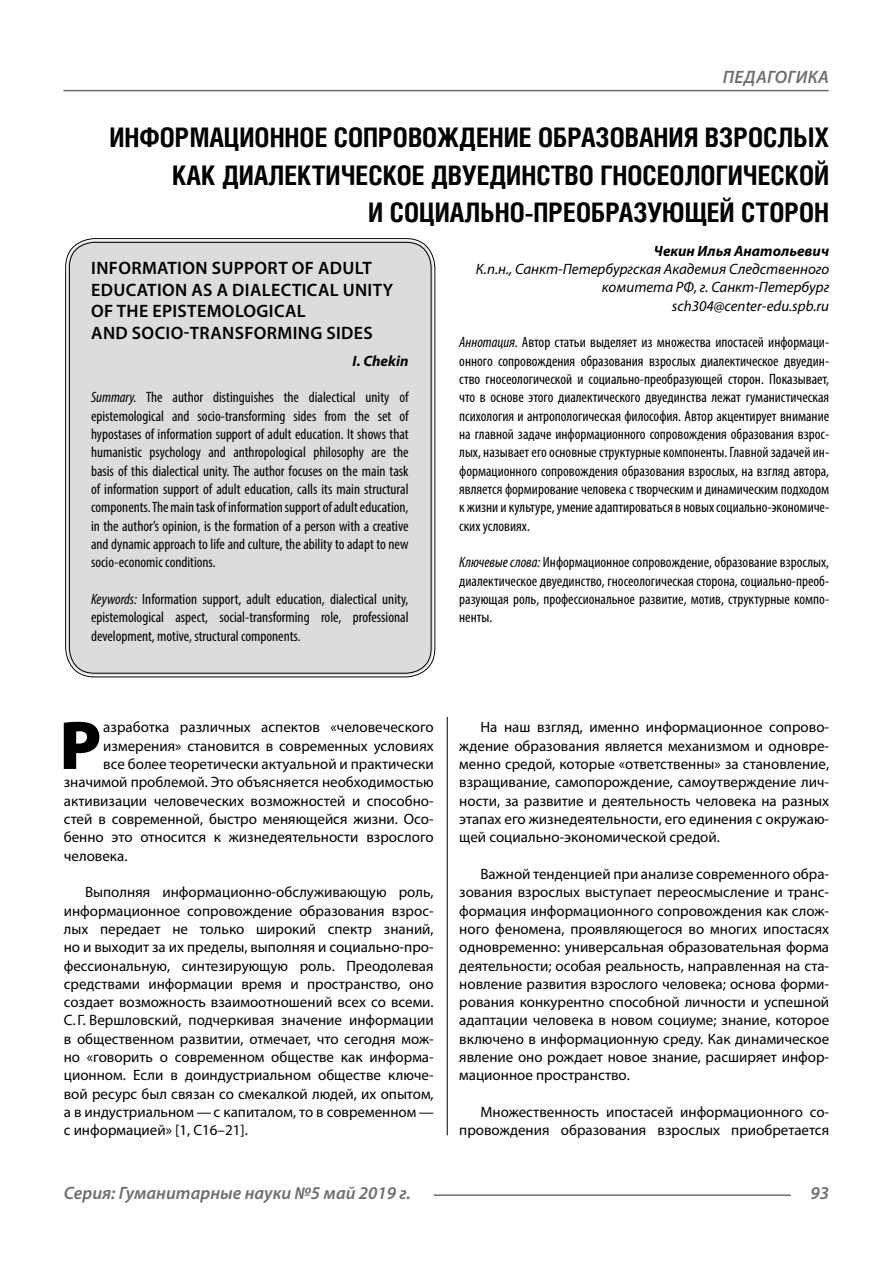
<style>
.page{position:relative;width:893px;height:1263px;background:#fff}
.page>*{position:absolute;margin:0;border:0;box-sizing:border-box;transform-origin:0 0}
.Bukvica{font:900 69.3px "Myriad Pro";color:#000}
.Header{font:700 27px/37.5px "Helios Cond";color:#000;text-align:right}
.Header-eng{font:600 18px/21.6px "Myriad Pro";letter-spacing:.02em;color:#000}
.t1{font:italic 600 18px "Myriad Pro";color:#6e6e6e}
.Normal{font:15px/18.3px "Myriad Pro";color:#000;text-align:justify}
.Annotation-rus{font:condensed 15px/18.3px "Myriad Pro";color:#000;text-align:justify}
.Annotation-eng{font:condensed 15px/18.3px "Myriad Pro";color:#000;text-align:justify}
.Bukvica-2{font:15px "Myriad Pro";color:#000}
.Author-doc{font:italic 15px/18.3px "Myriad Pro";color:#000;text-align:right}
.Author-email{font:italic 15px "Myriad Pro";color:#000}
.Author{font:italic 700 15px "Myriad Pro";color:#000}
.Author-eng{font:italic 700 15px "Myriad Pro";color:#000}
.s1{font-style:italic}
</style>
<div class="page">
<hr style="left:447px;top:128px;width:1px;height:1007px;background:#000">
<div style="left:43px;top:0;width:786px;height:717px;background:#fff"></div>
<div style="left:68px;top:240px;width:365px;height:435px;background:#dcdcdc;border-radius:27px"></div>
<hr style="left:63px;top:90px;width:766px;height:1px;background:#6e6e6e">
<hr style="left:434px;top:1194px;width:357px;height:2px;background:#6e6e6e">
<p class="t1" style="left:723px;top:66px;width:24px">Педагогика</p>
<p class="Header" style="left:109px;top:118px;width:721px">ИНФОРМАЦИОННОЕ СОПРОВОЖДЕНИЕ ОБРАЗОВАНИЯ ВЗРОСЛЫХ<br>КАК ДИАЛЕКТИЧЕСКОЕ ДВУЕДИНСТВО ГНОСЕОЛОГИЧЕСКОЙ<br>И СОЦИАЛЬНО-ПРЕОБРАЗУЮЩЕЙ СТОРОН</p>
<p class="Author" style="left:654px;top:241px;width:177px">Чекин Илья Анатольевич</p>
<p class="Author-doc" style="left:476px;top:260px;width:355px">К.п.н., Санкт-Петербургская Академия Следственного комитета РФ, г. Санкт-Петербург</p>
<p class="Author-email" style="left:672px;top:296px;width:159px">sch304@center-edu.spb.ru</p>
<p class="Annotation-rus" style="left:459px;top:333px;width:371px"><span class="s1">Аннотация.</span> Автор статьи выделяет из множества ипостасей информаци&shy;онного сопровождения образования взрослых диалектическое двуедин&shy;ство гносеологической и социально-преобразующей сторон. Показывает, что в основе этого диалектического двуединства лежат гуманистическая психология и антропологическая философия. Автор акцентирует внимание на главной задаче информационного сопровождения образования взрос&shy;лых, называет его основные структурные компоненты. Главной задачей ин&shy;формационного сопровождения образования взрослых, на взгляд автора, является формирование человека с творческим и динамическим подходом к жизни и культуре, умение адаптироваться в новых социально-экономиче&shy;ских условиях.</p>
<p class="Annotation-rus" style="left:459px;top:553px;width:371px"><span class="s1">Ключевые слова:</span> Информационное сопровождение, образование взрослых, диалектическое двуединство, гносеологическая сторона, социально-преоб&shy;разующая роль, профессиональное развитие, мотив, структурные компо&shy;ненты.</p>
<p class="Header-eng" style="left:91px;top:257px;width:303px">INFORMATION SUPPORT OF ADULT<br>EDUCATION AS A DIALECTICAL UNITY<br>OF THE EPISTEMOLOGICAL<br>AND SOCIO-TRANSFORMING SIDES</p>
<p class="Author-eng" style="left:353px;top:351px;width:57px">I. Chekin</p>
<p class="Annotation-eng" style="left:91px;top:388px;width:319px"><span class="s1">Summary.</span> The author distinguishes the dialectical unity of epistemological and socio-transforming sides from the set of hypostases of information support of adult education. It shows that humanistic psychology and anthropological philosophy are the basis of this dialectical unity. The author focuses on the main task of information support of adult education, calls its main structural components. The main task of information support of adult education, in the author’s opinion, is the formation of a person with a creative and dynamic approach to life and culture, the ability to adapt to new socio-economic conditions.</p>
<p class="Annotation-eng" style="left:91px;top:590px;width:319px"><span class="s1">Keywords:</span> Information support, adult education, dialectical unity, epistemological aspect, social-transforming role, professional development, motive, structural components.</p>
<p class="Bukvica" style="left:59px;top:699px;width:43px">Р</p>
<p class="Bukvica-2" style="left:103px;top:718px;width:332px">азработка различных аспектов «человеческого</p>
<p class="Bukvica-2" style="left:103px;top:736px;width:332px">измерения» становится в современных условиях</p>
<p class="Bukvica-2" style="left:103px;top:755px;width:332px">все более теоретически актуальной и практически</p>
<p class="Bukvica-2" style="left:64px;top:773px;width:371px">значимой проблемой. Это объясняется необходимостью</p>
<p class="Bukvica-2" style="left:64px;top:791px;width:371px">активизации человеческих возможностей и способно-</p>
<p class="Bukvica-2" style="left:64px;top:810px;width:371px">стей в современной, быстро меняющейся жизни. Осо-</p>
<p class="Bukvica-2" style="left:64px;top:828px;width:371px">бенно это относится к жизнедеятельности взрослого</p>
<p class="Bukvica-2" style="left:64px;top:846px;width:65px">человека.</p>
<p class="Normal" style="left:64px;top:883px;width:371px;text-indent:21px">Выполняя информационно-обслуживающую роль, информационное сопровождение образования взрос&shy;лых передает не только широкий спектр знаний, но и выходит за их пределы, выполняя и социально-про&shy;фессиональную, синтезирующую роль. Преодолевая средствами информации время и пространство, оно создает возможность взаимоотношений всех со всеми.<br>С. Г. Вершловский, подчеркивая значение информации в общественном развитии, отмечает, что сегодня мож&shy;но «говорить о современном обществе как информа&shy;ционном. Если в доиндустриальном обществе ключе&shy;вой ресурс был связан со смекалкой людей, их опытом, а в индустриальном—с капиталом, то в современном— с информацией» [1, C16–21].</p>
<p class="Normal" style="left:459px;top:718px;width:371px;text-indent:21px">На наш взгляд, именно информационное сопрово&shy;ждение образования является механизмом и одновре&shy;менно средой, которые «ответственны» за становление, взращивание, самопорождение, самоутверждение лич&shy;ности, за развитие и деятельность человека на разных этапах его жизнедеятельности, его единения с окружаю&shy;щей социально-экономической средой.</p>
<p class="Normal" style="left:459px;top:864px;width:371px;text-indent:21px">Важной тенденцией при анализе современного обра&shy;зования взрослых выступает переосмысление и транс&shy;формация информационного сопровождения как слож&shy;ного феномена, проявляющегося во многих ипостасях одновременно: универсальная образовательная форма деятельности; особая реальность, направленная на ста&shy;новление развития взрослого человека; основа форми&shy;рования конкурентно способной личности и успешной адаптации человека в новом социуме; знание, которое включено в информационную среду. Как динамическое явление оно рождает новое знание, расширяет инфор&shy;мационное пространство.</p>
<p class="Normal" style="left:459px;top:1103px;width:371px;text-align:right">Множественность ипостасей информационного со&shy;провождения образования взрослых приобретается</p>
<p class="t1" style="left:64px;top:1182px;width:349px">Серия: Гуманитарные науки №5 май 2019 г.</p>
<p class="t1" style="left:810px;top:1182px;width:20px">93</p>
</div>
